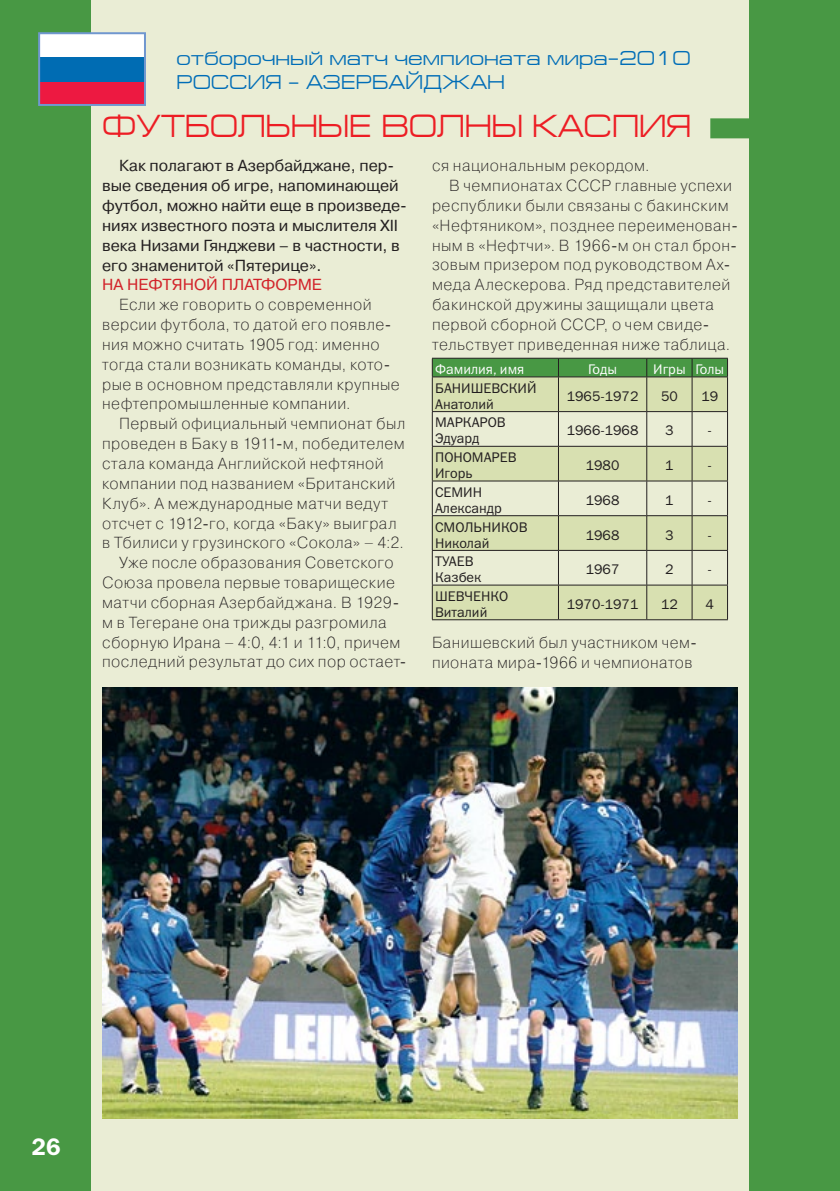
<style>
.page{position:relative;width:840px;height:1191px;background:#fff}
.page>*{position:absolute;margin:0;border:0;box-sizing:border-box;transform-origin:0 0}
.t1{font:32px "Europe Extended C";letter-spacing:-.01em;color:#ed1d24}
.t2{font:24px "Franklin Gothic Demi C";color:#fff}
.t3{font:20px/24px "Europe Extended C";color:#006db7}
.t4{font:16px/19.8px "Pragmatica Light C";letter-spacing:.03em;color:#231f20}
.t5{font:16px/19.8px "Pragmatica C";color:#231f20}
.t6{font:16px "Pragmatica C";color:#d2232a}
.t7{font:14px/16px "Franklin Gothic Book C";color:#231f20}
.t8{font:14px "Franklin Gothic Book C";color:#fff}
</style>
<div class="page">
<div style="left:0;top:0;width:749px;height:1191px;background:#489844"></div>
<div style="left:91px;top:0;width:658px;height:1191px;background:#eaedd5"></div>
<div style="left:749px;top:0;width:90px;height:1191px;background:#489844"></div>
<div style="left:41px;top:35px;width:102px;height:22px;background:#fff"></div>
<div style="left:39px;top:82px;width:106px;height:23px;background:#ed1941"></div>
<div style="left:39px;top:57px;width:106px;height:25px;background:#006cb3"></div>
<div style="left:38px;top:32px;width:108px;height:74px;border:2px solid #7097cf"></div>
<div style="left:710px;top:118px;width:72px;height:20px;background:#489844"></div>
<svg style="left:432px;top:377px;width:294px;height:242px;fill:#d8e0b1"></svg>
<svg style="left:431px;top:358px;width:296px;height:19px;background:#479242"></svg>
<hr style="left:432px;top:376px;width:126px;height:1px;background:#231f20">
<hr style="left:431px;top:377px;width:1px;height:34px;background:#231f20">
<hr style="left:558px;top:376px;width:88px;height:1px;background:#231f20">
<hr style="left:558px;top:377px;width:1px;height:34px;background:#231f20">
<hr style="left:646px;top:376px;width:45px;height:1px;background:#231f20">
<hr style="left:646px;top:377px;width:1px;height:34px;background:#231f20">
<hr style="left:691px;top:376px;width:36px;height:1px;background:#231f20">
<hr style="left:691px;top:377px;width:1px;height:34px;background:#231f20">
<hr style="left:726px;top:377px;width:1px;height:34px;background:#231f20">
<hr style="left:432px;top:411px;width:126px;height:1px;background:#231f20">
<hr style="left:431px;top:412px;width:1px;height:34px;background:#231f20">
<hr style="left:558px;top:411px;width:88px;height:1px;background:#231f20">
<hr style="left:558px;top:412px;width:1px;height:34px;background:#231f20">
<hr style="left:646px;top:411px;width:45px;height:1px;background:#231f20">
<hr style="left:646px;top:412px;width:1px;height:34px;background:#231f20">
<hr style="left:691px;top:411px;width:36px;height:1px;background:#231f20">
<hr style="left:691px;top:412px;width:1px;height:34px;background:#231f20">
<hr style="left:726px;top:412px;width:1px;height:34px;background:#231f20">
<hr style="left:432px;top:446px;width:126px;height:1px;background:#231f20">
<hr style="left:431px;top:446px;width:1px;height:35px;background:#231f20">
<hr style="left:558px;top:446px;width:88px;height:1px;background:#231f20">
<hr style="left:558px;top:446px;width:1px;height:35px;background:#231f20">
<hr style="left:646px;top:446px;width:45px;height:1px;background:#231f20">
<hr style="left:646px;top:446px;width:1px;height:35px;background:#231f20">
<hr style="left:691px;top:446px;width:36px;height:1px;background:#231f20">
<hr style="left:691px;top:446px;width:1px;height:35px;background:#231f20">
<hr style="left:726px;top:446px;width:1px;height:35px;background:#231f20">
<hr style="left:432px;top:480px;width:126px;height:1px;background:#231f20">
<hr style="left:431px;top:481px;width:1px;height:34px;background:#231f20">
<hr style="left:558px;top:480px;width:88px;height:1px;background:#231f20">
<hr style="left:558px;top:481px;width:1px;height:34px;background:#231f20">
<hr style="left:646px;top:480px;width:45px;height:1px;background:#231f20">
<hr style="left:646px;top:481px;width:1px;height:34px;background:#231f20">
<hr style="left:691px;top:480px;width:36px;height:1px;background:#231f20">
<hr style="left:691px;top:481px;width:1px;height:34px;background:#231f20">
<hr style="left:726px;top:481px;width:1px;height:34px;background:#231f20">
<hr style="left:432px;top:515px;width:126px;height:1px;background:#231f20">
<hr style="left:431px;top:516px;width:1px;height:34px;background:#231f20">
<hr style="left:558px;top:515px;width:88px;height:1px;background:#231f20">
<hr style="left:558px;top:516px;width:1px;height:34px;background:#231f20">
<hr style="left:646px;top:515px;width:45px;height:1px;background:#231f20">
<hr style="left:646px;top:516px;width:1px;height:34px;background:#231f20">
<hr style="left:691px;top:515px;width:36px;height:1px;background:#231f20">
<hr style="left:691px;top:516px;width:1px;height:34px;background:#231f20">
<hr style="left:726px;top:516px;width:1px;height:34px;background:#231f20">
<hr style="left:432px;top:550px;width:126px;height:1px;background:#231f20">
<hr style="left:431px;top:550px;width:1px;height:35px;background:#231f20">
<hr style="left:558px;top:550px;width:88px;height:1px;background:#231f20">
<hr style="left:558px;top:550px;width:1px;height:35px;background:#231f20">
<hr style="left:646px;top:550px;width:45px;height:1px;background:#231f20">
<hr style="left:646px;top:550px;width:1px;height:35px;background:#231f20">
<hr style="left:691px;top:550px;width:36px;height:1px;background:#231f20">
<hr style="left:691px;top:550px;width:1px;height:35px;background:#231f20">
<hr style="left:726px;top:550px;width:1px;height:35px;background:#231f20">
<hr style="left:432px;top:585px;width:126px;height:1px;background:#231f20">
<hr style="left:431px;top:585px;width:1px;height:34px;background:#231f20">
<hr style="left:558px;top:585px;width:88px;height:1px;background:#231f20">
<hr style="left:558px;top:585px;width:1px;height:34px;background:#231f20">
<hr style="left:646px;top:585px;width:45px;height:1px;background:#231f20">
<hr style="left:646px;top:585px;width:1px;height:34px;background:#231f20">
<hr style="left:691px;top:585px;width:36px;height:1px;background:#231f20">
<hr style="left:691px;top:585px;width:1px;height:34px;background:#231f20">
<hr style="left:726px;top:585px;width:1px;height:34px;background:#231f20">
<hr style="left:432px;top:619px;width:126px;height:1px;background:#231f20">
<hr style="left:558px;top:619px;width:88px;height:1px;background:#231f20">
<hr style="left:646px;top:619px;width:45px;height:1px;background:#231f20">
<hr style="left:691px;top:619px;width:36px;height:1px;background:#231f20">
<img style="left:102px;top:687px;width:635px;height:432px">
<p class="t3" style="left:176px;top:46px;width:515px">отборочный матч чемпионата мира–2010<br>РОССИЯ – АЗЕРБАЙДЖАН</p>
<h1 class="t1" style="left:102px;top:109px;width:590px">ФУТБОЛЬНЫЕ ВОЛНЫ КАСПИЯ</h1>
<p class="t5" style="left:102px;top:156px;width:306px;text-indent:17px">Как полагают в Азербайджане, пер&shy;вые сведения об игре, напоминающей футбол, можно найти еще в произведе&shy;ниях известного поэта и мыслителя XII века Низами Гянджеви – в частности, в его знаменитой «Пятерице».</p>
<p class="t6" style="left:102px;top:276px;width:221px">НА НЕФТЯНОЙ ПЛАТФОРМЕ</p>
<p class="t4" style="left:102px;top:295px;width:299px;text-indent:17px">Если же говорить о современной версии футбола, то датой его появле&shy;ния можно считать 1905 год: именно тогда стали возникать команды, кото&shy;рые в основном представляли крупные нефтепромышленные компании.</p>
<p class="t4" style="left:119px;top:414px;width:287px">Первый официальный чемпионат был</p>
<p class="t4" style="left:102px;top:434px;width:304px">проведен в Баку в 1911-м, победителем</p>
<p class="t4" style="left:102px;top:454px;width:283px">стала команда Английской нефтяной</p>
<p class="t4" style="left:102px;top:473px;width:295px">компании под названием «Британский</p>
<p class="t4" style="left:102px;top:493px;width:287px">Клуб». А международные матчи ведут</p>
<p class="t4" style="left:102px;top:513px;width:296px">отсчет с 1912-го, когда «Баку» выиграл</p>
<p class="t4" style="left:102px;top:533px;width:303px">в Тбилиси у грузинского «Сокола» – 4:2.</p>
<p class="t4" style="left:119px;top:553px;width:276px">Уже после образования Советского</p>
<p class="t4" style="left:102px;top:573px;width:294px">Союза провела первые товарищеские</p>
<p class="t4" style="left:102px;top:592px;width:298px">матчи сборная Азербайджана. В 1929-</p>
<p class="t4" style="left:102px;top:612px;width:286px">м в Тегеране она трижды разгромила</p>
<p class="t4" style="left:102px;top:632px;width:300px">сборную Ирана – 4:0, 4:1 и 11:0, причем</p>
<p class="t4" style="left:102px;top:652px;width:305px">последний результат до сих пор остает-</p>
<p class="t4" style="left:432px;top:156px;width:219px">ся национальным рекордом.</p>
<p class="t4" style="left:449px;top:176px;width:284px">В чемпионатах СССР главные успехи</p>
<p class="t4" style="left:432px;top:196px;width:298px">республики были связаны с бакинским</p>
<p class="t4" style="left:432px;top:215px;width:307px">«Нефтяником», позднее переименован-</p>
<p class="t4" style="left:432px;top:235px;width:306px">ным в «Нефтчи». В 1966-м он стал брон-</p>
<p class="t4" style="left:432px;top:255px;width:300px">зовым призером под руководством Ах-</p>
<p class="t4" style="left:432px;top:275px;width:300px">меда Алескерова. Ряд представителей</p>
<p class="t4" style="left:432px;top:295px;width:283px">бакинской дружины защищали цвета</p>
<p class="t4" style="left:432px;top:315px;width:279px">первой сборной СССР, о чем свиде-</p>
<p class="t4" style="left:432px;top:334px;width:300px">тельствует приведенная ниже таблица.</p>
<p class="t8" style="left:435px;top:361px;width:91px">Фамилия, имя</p>
<p class="t8" style="left:588px;top:361px;width:30px">Годы</p>
<p class="t8" style="left:652px;top:361px;width:72px">Игры Голы</p>
<p class="t7" style="left:435px;top:380px;width:103px">БАНИШЕВСКИЙ<br>Анатолий</p>
<p class="t7" style="left:566px;top:388px;width:73px">1965-1972</p>
<p class="t7" style="left:660px;top:388px;width:18px">50</p>
<p class="t7" style="left:701px;top:388px;width:18px">19</p>
<p class="t7" style="left:435px;top:414px;width:72px">МАРКАРОВ<br>Эдуард</p>
<p class="t7" style="left:566px;top:422px;width:73px">1966-1968</p>
<p class="t7" style="left:664px;top:422px;width:10px">3</p>
<p class="t7" style="left:707px;top:422px;width:6px">-</p>
<p class="t7" style="left:435px;top:449px;width:83px">ПОНОМАРЕВ<br>Игорь</p>
<p class="t7" style="left:585px;top:457px;width:35px">1980</p>
<p class="t7" style="left:664px;top:457px;width:10px">1</p>
<p class="t7" style="left:707px;top:457px;width:6px">-</p>
<p class="t7" style="left:435px;top:484px;width:68px">СЕМИН<br>Александр</p>
<p class="t7" style="left:585px;top:492px;width:35px">1968</p>
<p class="t7" style="left:664px;top:492px;width:10px">1</p>
<p class="t7" style="left:707px;top:492px;width:6px">-</p>
<p class="t7" style="left:435px;top:518px;width:94px">СМОЛЬНИКОВ<br>Николай</p>
<p class="t7" style="left:585px;top:526px;width:35px">1968</p>
<p class="t7" style="left:664px;top:526px;width:10px">3</p>
<p class="t7" style="left:707px;top:526px;width:6px">-</p>
<p class="t7" style="left:435px;top:553px;width:48px">ТУАЕВ<br>Казбек</p>
<p class="t7" style="left:585px;top:561px;width:35px">1967</p>
<p class="t7" style="left:664px;top:561px;width:10px">2</p>
<p class="t7" style="left:707px;top:561px;width:6px">-</p>
<p class="t7" style="left:435px;top:588px;width:75px">ШЕВЧЕНКО<br>Виталий</p>
<p class="t7" style="left:566px;top:596px;width:73px">1970-1971</p>
<p class="t7" style="left:660px;top:596px;width:18px">12</p>
<p class="t7" style="left:705px;top:596px;width:10px">4</p>
<p class="t4" style="left:432px;top:632px;width:266px">Банишевский был участником чем&shy;пионата мира-1966 и чемпионатов</p>
<h2 class="t2" style="left:31px;top:1133px;width:31px">26</h2>
</div>
